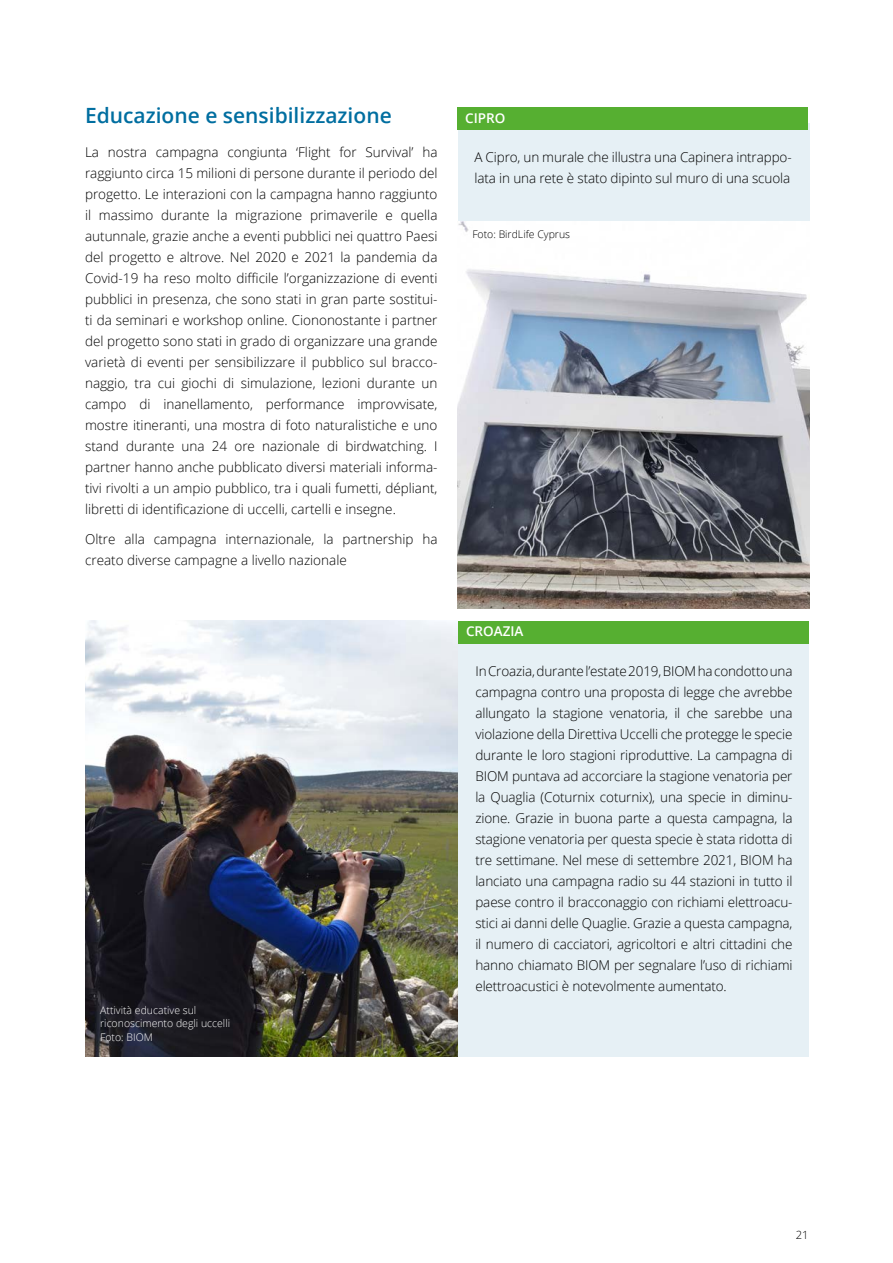
<style>
.page{position:relative;width:893px;height:1263px;background:#fff}
.page>*{position:absolute;margin:0;border:0;box-sizing:border-box;transform-origin:0 0}
.t1{font:600 21px "Open Sans";color:#006ea0}
.t2{font:300 13.5px/21px "Open Sans";color:#000;text-align:justify}
.t3{font:600 13.5px "Open Sans";color:#fff}
.t4{font:300 11.25px "Open Sans";color:#000}
.t5{font:300 10.5px/13.5px "Open Sans";color:#fff}
.t6{font:300 10.5px "Open Sans";color:#000}
</style>
<div class="page">
<div style="left:458px;top:123px;width:351px;height:425px;background:#e6f0f5"></div>
<div style="left:457px;top:621px;width:352px;height:436px;background:#e6f0f5"></div>
<div style="left:458px;top:621px;width:351px;height:22px;background:#56af31"></div>
<img style="left:457px;top:221px;width:352px;height:388px">
<img style="left:85px;top:621px;width:373px;height:436px">
<div style="left:457px;top:107px;width:351px;height:22px;background:#56af31"></div>
<h1 class="t1" style="left:85px;top:101px;width:308px">Educazione e sensibilizzazione</h1>
<p class="t2" style="left:85px;top:141px;width:354px">La nostra campagna congiunta ‘Flight for Survival’ ha raggiunto circa 15 milioni di persone durante il periodo del progetto. Le interazioni con la campagna hanno raggiunto il massimo durante la migrazione primaverile e quella autunnale, grazie anche a eventi pubblici nei quattro Paesi del progetto e altrove. Nel 2020 e 2021 la pandemia da Covid-19 ha reso molto difficile l’organizzazione di eventi pubblici in presenza, che sono stati in gran parte sostitui&shy;ti da seminari e workshop online. Ciononostante i partner del progetto sono stati in grado di organizzare una grande varietà di eventi per sensibilizzare il pubblico sul bracco&shy;naggio, tra cui giochi di simulazione, lezioni durante un campo di inanellamento, performance improvvisate, mostre itineranti, una mostra di foto naturalistiche e uno stand durante una 24 ore nazionale di birdwatching. I partner hanno anche pubblicato diversi materiali informa&shy;tivi rivolti a un ampio pubblico, tra i quali fumetti, dépliant, libretti di identificazione di uccelli, cartelli e insegne.</p>
<p class="t2" style="left:85px;top:528px;width:354px">Oltre alla campagna internazionale, la partnership ha creato diverse campagne a livello nazionale</p>
<p class="t5" style="left:100px;top:1003px;width:131px">Attività educative sul riconoscimento degli uccelli<br>Foto: BIOM</p>
<p class="t3" style="left:465px;top:109px;width:42px">CIPRO</p>
<p class="t2" style="left:475px;top:146px;width:319px">A Cipro, un murale che illustra una Capinera intrappo&shy;lata in una rete è stato dipinto sul muro di una scuola</p>
<p class="t6" style="left:472px;top:227px;width:99px">Foto: BirdLife Cyprus</p>
<p class="t3" style="left:466px;top:622px;width:59px">CROAZIA</p>
<p class="t2" style="left:475px;top:660px;width:319px">In Croazia, durante l’estate 2019, BIOM ha condotto una campagna contro una proposta di legge che avrebbe allungato la stagione venatoria, il che sarebbe una violazione della Direttiva Uccelli che protegge le specie durante le loro stagioni riproduttive. La campagna di BIOM puntava ad accorciare la stagione venatoria per la Quaglia (Coturnix coturnix), una specie in diminu&shy;zione. Grazie in buona parte a questa campagna, la stagione venatoria per questa specie è stata ridotta di tre settimane. Nel mese di settembre 2021, BIOM ha lanciato una campagna radio su 44 stazioni in tutto il paese contro il bracconaggio con richiami elettroacu&shy;stici ai danni delle Quaglie. Grazie a questa campagna, il numero di cacciatori, agricoltori e altri cittadini che hanno chiamato BIOM per segnalare l’uso di richiami elettroacustici è notevolmente aumentato.</p>
<p class="t4" style="left:796px;top:1227px;width:14px">21</p>
</div>
